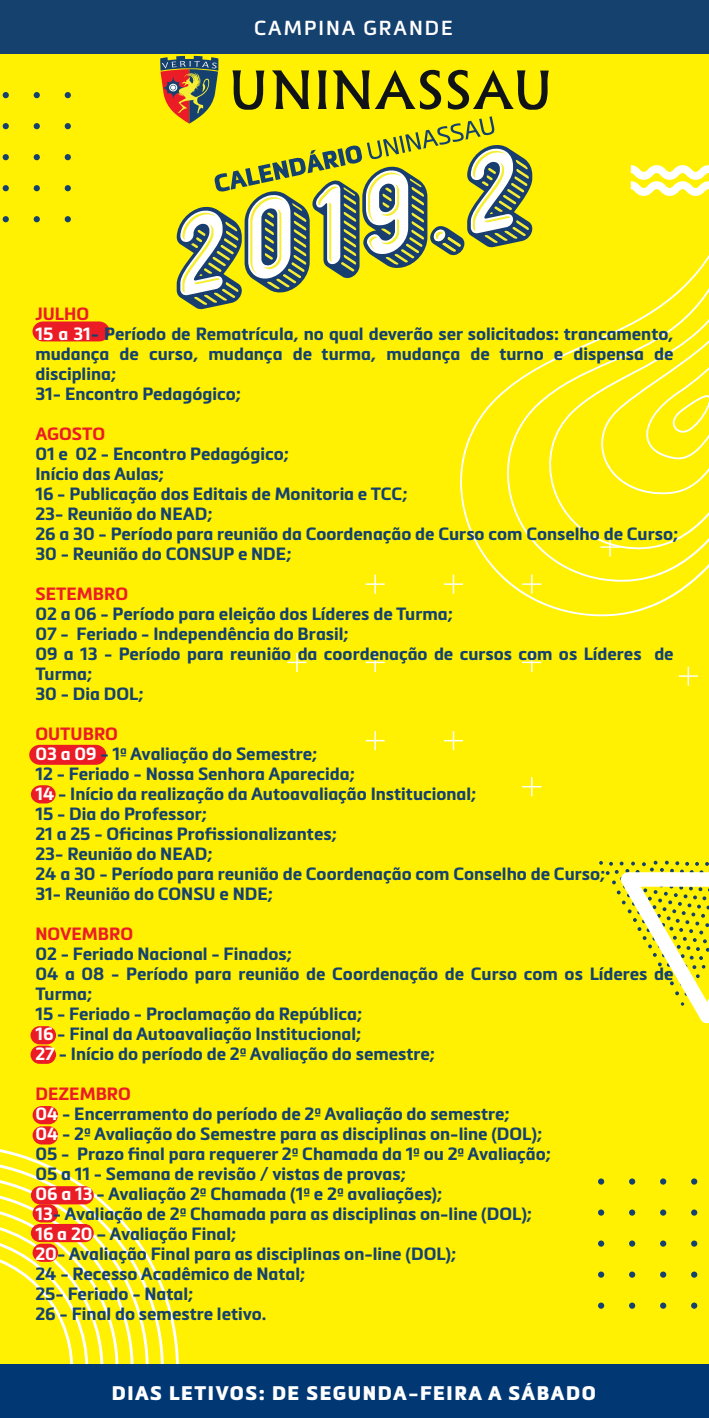
<style>
.page{position:relative;width:709px;height:1418px;background:#fff}
.page>*{position:absolute;margin:0;border:0;box-sizing:border-box;transform-origin:0 0}
.t1{font:600 20px "Metronic Pro";letter-spacing:.1em;color:#fff}
.t2{font:900 19.5px "Metronic Pro";letter-spacing:.08em;color:#fff}
.t3{font:700 17.5px/20px "Metronic Pro";color:#15416f}
.t4{font:700 17.5px "Metronic Pro";color:#eb1c26}
.s1{color:#eb1c26}
.s2{color:#fff}
</style>
<div class="page">
<div style="left:0;top:0;width:709px;height:1417px;background:#fff101"></div>
<svg style="left:0;top:1144px;width:179px;height:220px"></svg>
<div style="left:0;top:1364px;width:709px;height:53px;background:#013874"></div>
<svg style="left:65px;top:92px;width:6px;height:6px"></svg>
<svg style="left:65px;top:123px;width:6px;height:6px"></svg>
<svg style="left:65px;top:154px;width:6px;height:6px"></svg>
<svg style="left:65px;top:185px;width:6px;height:6px"></svg>
<svg style="left:65px;top:216px;width:6px;height:6px"></svg>
<svg style="left:34px;top:92px;width:6px;height:6px"></svg>
<svg style="left:34px;top:123px;width:6px;height:6px"></svg>
<svg style="left:34px;top:154px;width:6px;height:6px"></svg>
<svg style="left:34px;top:185px;width:6px;height:6px"></svg>
<svg style="left:34px;top:216px;width:6px;height:6px"></svg>
<svg style="left:3px;top:92px;width:6px;height:6px"></svg>
<svg style="left:3px;top:123px;width:6px;height:6px"></svg>
<svg style="left:3px;top:154px;width:6px;height:6px"></svg>
<svg style="left:3px;top:185px;width:6px;height:6px"></svg>
<svg style="left:3px;top:216px;width:6px;height:6px"></svg>
<svg style="left:691px;top:1178px;width:6px;height:6px"></svg>
<svg style="left:691px;top:1209px;width:6px;height:6px"></svg>
<svg style="left:691px;top:1240px;width:6px;height:6px"></svg>
<svg style="left:691px;top:1271px;width:6px;height:6px"></svg>
<svg style="left:691px;top:1302px;width:6px;height:6px"></svg>
<svg style="left:660px;top:1178px;width:6px;height:6px"></svg>
<svg style="left:660px;top:1209px;width:6px;height:6px"></svg>
<svg style="left:660px;top:1240px;width:6px;height:6px"></svg>
<svg style="left:660px;top:1271px;width:6px;height:6px"></svg>
<svg style="left:660px;top:1302px;width:6px;height:6px"></svg>
<svg style="left:629px;top:1178px;width:6px;height:6px"></svg>
<svg style="left:629px;top:1209px;width:6px;height:6px"></svg>
<svg style="left:629px;top:1240px;width:6px;height:6px"></svg>
<svg style="left:629px;top:1271px;width:6px;height:6px"></svg>
<svg style="left:629px;top:1302px;width:6px;height:6px"></svg>
<svg style="left:598px;top:1178px;width:6px;height:6px"></svg>
<svg style="left:598px;top:1209px;width:6px;height:6px"></svg>
<svg style="left:598px;top:1240px;width:6px;height:6px"></svg>
<svg style="left:598px;top:1271px;width:6px;height:6px"></svg>
<svg style="left:598px;top:1302px;width:6px;height:6px"></svg>
<svg style="left:630px;top:165px;width:79px;height:13px"></svg>
<svg style="left:599px;top:860px;width:110px;height:164px"></svg>
<svg style="left:452px;top:178px;width:257px;height:439px"></svg>
<svg style="left:500px;top:264px;width:209px;height:325px"></svg>
<svg style="left:544px;top:283px;width:165px;height:271px"></svg>
<svg style="left:597px;top:290px;width:112px;height:205px"></svg>
<svg style="left:366px;top:731px;width:19px;height:19px"></svg>
<svg style="left:444px;top:731px;width:19px;height:19px"></svg>
<svg style="left:522px;top:777px;width:19px;height:19px"></svg>
<svg style="left:287px;top:653px;width:19px;height:19px"></svg>
<svg style="left:366px;top:653px;width:19px;height:19px"></svg>
<svg style="left:522px;top:653px;width:19px;height:19px"></svg>
<svg style="left:366px;top:574px;width:19px;height:19px"></svg>
<svg style="left:444px;top:574px;width:19px;height:19px"></svg>
<svg style="left:522px;top:574px;width:19px;height:19px"></svg>
<svg style="left:600px;top:537px;width:19px;height:19px"></svg>
<svg style="left:678px;top:666px;width:20px;height:19px"></svg>
<div style="left:0;top:0;width:709px;height:53px;background:#15416f"></div>
<svg style="left:160px;top:56px;width:389px;height:253px"></svg>
<div style="left:33px;top:321px;width:77px;height:20px;background:#eb1c26;border-radius:10px"></div>
<div style="left:29px;top:744px;width:77px;height:20px;background:#eb1c26;border-radius:10px"></div>
<div style="left:31px;top:1186px;width:63px;height:18px;background:#eb1c26;border-radius:9px"></div>
<div style="left:31px;top:1223px;width:63px;height:19px;background:#eb1c26;border-radius:9px"></div>
<div style="left:31px;top:785px;width:25px;height:18px;background:#eb1c26;border-radius:9px"></div>
<div style="left:31px;top:1045px;width:25px;height:18px;background:#eb1c26;border-radius:9px"></div>
<div style="left:31px;top:1026px;width:25px;height:18px;background:#eb1c26;border-radius:9px"></div>
<div style="left:33px;top:1106px;width:25px;height:18px;background:#eb1c26;border-radius:9px"></div>
<div style="left:33px;top:1126px;width:25px;height:18px;background:#eb1c26;border-radius:9px"></div>
<div style="left:33px;top:1204px;width:25px;height:18px;background:#eb1c26;border-radius:9px"></div>
<div style="left:33px;top:1243px;width:25px;height:18px;background:#eb1c26;border-radius:9px"></div>
<p class="t1" style="left:254px;top:16px;width:200px">CAMPINA GRANDE</p>
<p class="t3" style="left:35px;top:303px;width:639px"><span class="s1">JULHO<br></span><span class="s2">15 a 31</span>- Período de Rematrícula, no qual deverão ser solicitados: trancamento, mudança de curso, mudança de turma, mudança de turno e dispensa de disciplina;<br>31- Encontro Pedagógico;</p>
<p class="t4" style="left:35px;top:422px;width:71px">AGOSTO</p>
<p class="t3" style="left:35px;top:443px;width:644px">01 e 02 - Encontro Pedagógico;<br>Início das Aulas;<br>16 - Publicação dos Editais de Monitoria e TCC;<br>23- Reunião do NEAD;<br>26 a 30 - Período para reunião da Coordenação de Curso com Conselho de Curso; 30 - Reunião do CONSUP e NDE;</p>
<p class="t4" style="left:35px;top:582px;width:94px">SETEMBRO</p>
<p class="t3" style="left:35px;top:603px;width:639px">02 a 06 - Período para eleição dos Líderes de Turma;<br>07 - Feriado - Independência do Brasil;<br>09 a 13 - Período para reunião da coordenação de cursos com os Líderes de Turma;<br>30 - Dia DOL;</p>
<p class="t3" style="left:35px;top:723px;width:571px"><span class="s1">OUTUBRO<br></span><span class="s2">03 a 09</span> - 1ª Avaliação do Semestre;<br>12 - Feriado - Nossa Senhora Aparecida;<br><span class="s2">14</span> - Início da realização da Autoavaliação Institucional;<br>15 - Dia do Professor;<br>21 a 25 - Oficinas Profissionalizantes;<br>23- Reunião do NEAD;<br>24 a 30 - Período para reunião de Coordenação com Conselho de Curso; 31- Reunião do CONSU e NDE;</p>
<p class="t4" style="left:35px;top:922px;width:99px">NOVEMBRO</p>
<p class="t3" style="left:35px;top:943px;width:639px">02 - Feriado Nacional - Finados;<br>04 a 08 - Período para reunião de Coordenação de Curso com os Líderes de Turma;<br>15 - Feriado - Proclamação da República;<br><span class="s2">16</span> - Final da Autoavaliação Institucional;<br><span class="s2">27</span> - Início do período de 2ª Avaliação do semestre;</p>
<p class="t3" style="left:35px;top:1083px;width:517px"><span class="s1">DEZEMBRO<br></span><span class="s2">04</span> - Encerramento do período de 2ª Avaliação do semestre;<br><span class="s2">04</span> - 2ª Avaliação do Semestre para as disciplinas on-line (DOL); 05 - Prazo final para requerer 2ª Chamada da 1ª ou 2ª Avaliação; 05 a 11 - Semana de revisão / vistas de provas;<br><span class="s2">06 a 13</span> - Avaliação 2ª Chamada (1ª e 2ª avaliações);<br><span class="s2">13</span>- Avaliação de 2ª Chamada para as disciplinas on-line (DOL); <span class="s2">16 a 20</span> – Avaliação Final;<br><span class="s2">20</span>- Avaliação Final para as disciplinas on-line (DOL);<br>24 - Recesso Acadêmico de Natal;<br>25- Feriado - Natal;<br>26 - Final do semestre letivo.</p>
<p class="t2" style="left:112px;top:1380px;width:485px">DIAS LETIVOS: DE SEGUNDA-FEIRA A SÁBADO</p>
</div>
